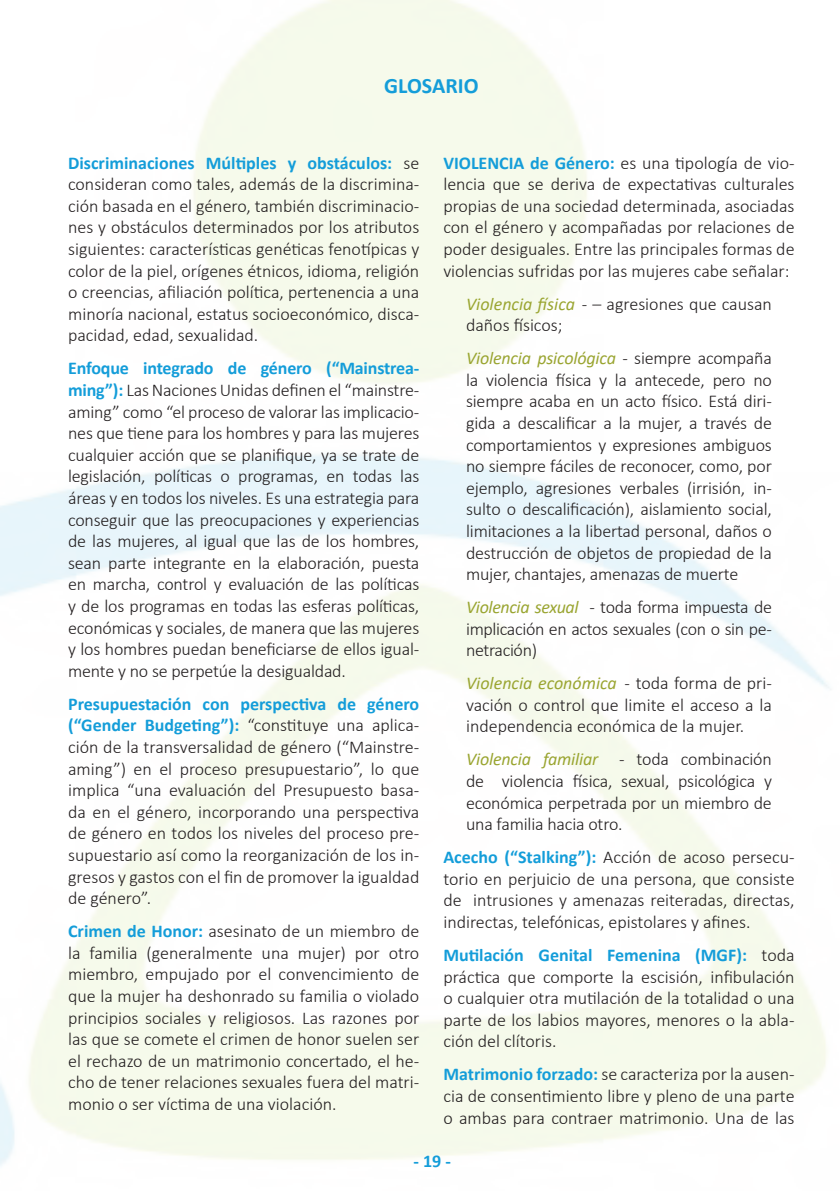
<style>
.page{position:relative;width:840px;height:1191px;background:#fff}
.page>*{position:absolute;margin:0;border:0;box-sizing:border-box;transform-origin:0 0}
.t1{font:700 22px "Calibri";color:#149dd9}
.t2{font:300 18px/21.6px "Calibri";color:#231f20;text-align:justify}
.t3{font:700 18px "Calibri";color:#149dd9}
.s1{font-weight:700;color:#149dd9}
.s2{font-weight:400;font-style:italic;color:#9aa531}
</style>
<div class="page">
<p class="t1" style="left:384px;top:70px;width:96px">GLOSARIO</p>
<p class="t2" style="left:68px;top:152px;width:352px"><span class="s1">Discriminaciones Múltiples y obstáculos:</span> se consideran como tales, además de la discrimina&shy;ción basada en el género, también discriminacio&shy;nes y obstáculos determinados por los atributos siguientes: características genéticas fenotípicas y color de la piel, orígenes étnicos, idioma, religión o creencias, afiliación política, pertenencia a una minoría nacional, estatus socioeconómico, disca&shy;pacidad, edad, sexualidad.</p>
<p class="t2" style="left:68px;top:357px;width:352px"><span class="s1">Enfoque integrado de género (“Mainstrea&shy;ming”):</span> Las Naciones Unidas definen el “mainstre&shy;aming” como “el proceso de valorar las implicacio&shy;nes que tiene para los hombres y para las mujeres cualquier acción que se planifique, ya se trate de legislación, políticas o programas, en todas las áreas y en todos los niveles. Es una estrategia para conseguir que las preocupaciones y experiencias de las mujeres, al igual que las de los hombres, sean parte integrante en la elaboración, puesta en marcha, control y evaluación de las políticas y de los programas en todas las esferas políticas, económicas y sociales, de manera que las mujeres y los hombres puedan beneficiarse de ellos igual&shy;mente y no se perpetúe la desigualdad.</p>
<p class="t2" style="left:68px;top:693px;width:352px"><span class="s1">Presupuestación con perspectiva de género (“Gender Budgeting”):</span> “constituye una aplica&shy;ción de la transversalidad de género (“Mainstre&shy;aming”) en el proceso presupuestario”, lo que implica “una evaluación del Presupuesto basa&shy;da en el género, incorporando una perspectiva de género en todos los niveles del proceso pre&shy;supuestario así como la reorganización de los in&shy;gresos y gastos con el fin de promover la igualdad de género”.</p>
<p class="t2" style="left:68px;top:920px;width:352px"><span class="s1">Crimen de Honor:</span> asesinato de un miembro de la familia (generalmente una mujer) por otro miembro, empujado por el convencimiento de que la mujer ha deshonrado su familia o violado principios sociales y religiosos. Las razones por las que se comete el crimen de honor suelen ser el rechazo de un matrimonio concertado, el he&shy;cho de tener relaciones sexuales fuera del matri&shy;monio o ser víctima de una violación.</p>
<p class="t2" style="left:443px;top:152px;width:352px"><span class="s1">VIOLENCIA de Género:</span> es una tipología de vio&shy;lencia que se deriva de expectativas culturales propias de una sociedad determinada, asociadas con el género y acompañadas por relaciones de poder desiguales. Entre las principales formas de violencias sufridas por las mujeres cabe señalar:</p>
<p class="t2" style="left:466px;top:292px;width:307px"><span class="s2">Violencia física</span> - – agresiones que causan daños físicos;</p>
<p class="t2" style="left:466px;top:347px;width:307px"><span class="s2">Violencia psicológica</span> - siempre acompaña la violencia física y la antecede, pero no siempre acaba en un acto físico. Está diri&shy;gida a descalificar a la mujer, a través de comportamientos y expresiones ambiguos no siempre fáciles de reconocer, como, por ejemplo, agresiones verbales (irrisión, in&shy;sulto o descalificación), aislamiento social, limitaciones a la libertad personal, daños o destrucción de objetos de propiedad de la mujer, chantajes, amenazas de muerte</p>
<p class="t2" style="left:466px;top:596px;width:307px"><span class="s2">Violencia sexual</span> - toda forma impuesta de implicación en actos sexuales (con o sin pe&shy;netración)</p>
<p class="t2" style="left:466px;top:672px;width:307px"><span class="s2">Violencia económica</span> - toda forma de pri&shy;vación o control que limite el acceso a la independencia económica de la mujer.</p>
<p class="t2" style="left:466px;top:748px;width:307px"><span class="s2">Violencia familiar</span> - toda combinación de violencia física, sexual, psicológica y económica perpetrada por un miembro de una familia hacia otro.</p>
<p class="t2" style="left:443px;top:846px;width:352px"><span class="s1">Acecho (“Stalking”):</span> Acción de acoso persecu&shy;torio en perjuicio de una persona, que consiste de intrusiones y amenazas reiteradas, directas, indirectas, telefónicas, epistolares y afines.</p>
<p class="t2" style="left:443px;top:944px;width:352px"><span class="s1">Mutilación Genital Femenina (MGF):</span> toda práctica que comporte la escisión, infibulación o cualquier otra mutilación de la totalidad o una parte de los labios mayores, menores o la abla&shy;ción del clítoris.</p>
<p class="t2" style="left:443px;top:1063px;width:352px"><span class="s1">Matrimonio forzado:</span> se caracteriza por la ausen&shy;cia de consentimiento libre y pleno de una parte o ambas para contraer matrimonio. Una de las</p>
<p class="t3" style="left:413px;top:1148px;width:39px">- 19 -</p>
</div>
